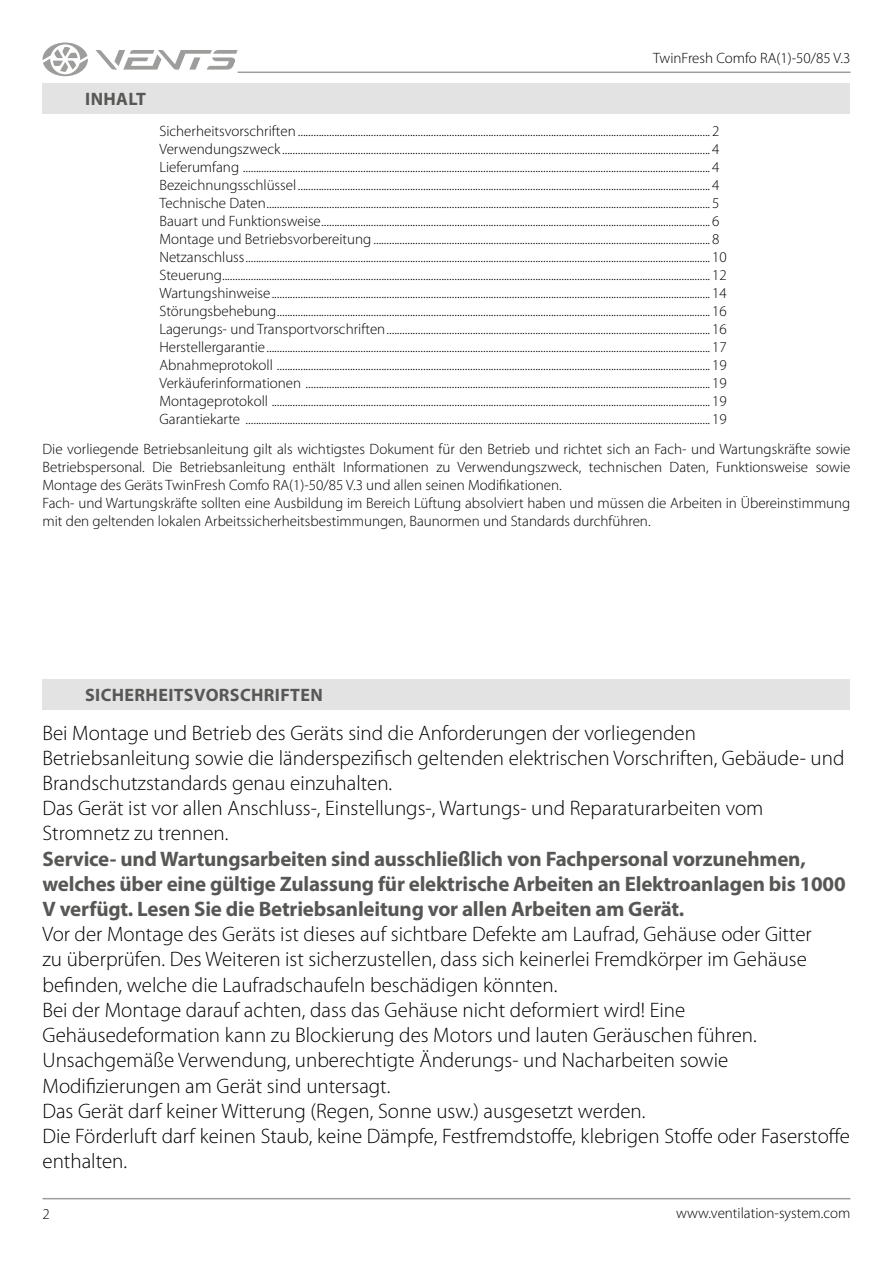
<style>
.page{position:relative;width:893px;height:1263px;background:#fff}
.page>*{position:absolute;margin:0;border:0;box-sizing:border-box;transform-origin:0 0}
.t1{font:300 21px/25.2px "Myriad Pro";color:#000}
.t2{font:700 21px/25.2px "Myriad Pro";letter-spacing:-.01em;color:#575756}
.t3{font:700 18px "Myriad Pro";letter-spacing:.02em;color:#575756}
.t4{font:300 15px/18px "Myriad Pro";color:#000}
</style>
<div class="page">
<hr style="left:43px;top:1198px;width:807px;height:1px;background:#9d9d9c">
<hr style="left:238px;top:72px;width:612px;height:1px;background:#9d9d9c">
<svg style="left:95px;top:50px;width:143px;height:20px"></svg>
<svg style="left:43px;top:43px;width:45px;height:33px"></svg>
<div style="left:43px;top:83px;width:807px;height:31px;background:#e3e3e3"></div>
<div style="left:43px;top:679px;width:807px;height:30px;background:#e3e3e3"></div>
<p class="t3" style="left:85px;top:88px;width:62px">INHALT</p>
<p class="t4" style="left:653px;top:49px;width:199px">TwinFresh Comfo RA(1)-50/85 V.3</p>
<p class="t4" style="left:159px;top:122px;width:569px">Sicherheitsvorschriften.............................................................................................................................................................. 2<br>Verwendungszweck .................................................................................................................................................................... 4<br>Lieferumfang ................................................................................................................................................................................... 4<br>Bezeichnungsschlüssel.............................................................................................................................................................. 4<br>Technische Daten.......................................................................................................................................................................... 5<br>Bauart und Funktionsweise..................................................................................................................................................... 6<br>Montage und Betriebsvorbereitung ................................................................................................................................. 8<br>Netzanschluss.................................................................................................................................................................................. 10<br>Steuerung........................................................................................................................................................................................... 12<br>Wartungshinweise........................................................................................................................................................................ 14<br>Störungsbehebung...................................................................................................................................................................... 16<br>Lagerungs- und Transportvorschriften............................................................................................................................ 16<br>Herstellergarantie.......................................................................................................................................................................... 17<br>Abnahmeprotokoll ...................................................................................................................................................................... 19<br>Verkäuferinformationen ........................................................................................................................................................... 19<br>Montageprotokoll ........................................................................................................................................................................ 19<br>Garantiekarte .................................................................................................................................................................................. 19</p>
<p class="t4" style="left:43px;top:440px;width:809px">Die vorliegende Betriebsanleitung gilt als wichtigstes Dokument für den Betrieb und richtet sich an Fach- und Wartungskräfte sowie Betriebspersonal. Die Betriebsanleitung enthält Informationen zu Verwendungszweck, technischen Daten, Funktionsweise sowie Montage des Geräts TwinFresh Comfo RA(1)-50/85 V.3 und allen seinen Modifikationen.<br>Fach- und Wartungskräfte sollten eine Ausbildung im Bereich Lüftung absolviert haben und müssen die Arbeiten in Übereinstimmung mit den geltenden lokalen Arbeitssicherheitsbestimmungen, Baunormen und Standards durchführen.</p>
<p class="t3" style="left:85px;top:683px;width:239px">SICHERHEITSVORSCHRIFTEN</p>
<p class="t1" style="left:43px;top:720px;width:803px">Bei Montage und Betrieb des Geräts sind die Anforderungen der vorliegenden Betriebsanleitung sowie die länderspezifisch geltenden elektrischen Vorschriften, Gebäude- und Brandschutzstandards genau einzuhalten.<br>Das Gerät ist vor allen Anschluss-, Einstellungs-, Wartungs- und Reparaturarbeiten vom Stromnetz zu trennen.</p>
<p class="t2" style="left:43px;top:845px;width:805px">Service- und Wartungsarbeiten sind ausschließlich von Fachpersonal vorzunehmen, welches über eine gültige Zulassung für elektrische Arbeiten an Elektroanlagen bis 1000<br>V verfügt. Lesen Sie die Betriebsanleitung vor allen Arbeiten am Gerät.</p>
<p class="t1" style="left:43px;top:922px;width:809px">Vor der Montage des Geräts ist dieses auf sichtbare Defekte am Laufrad, Gehäuse oder Gitter<br>zu überprüfen. Des Weiteren ist sicherzustellen, dass sich keinerlei Fremdkörper im Gehäuse befinden, welche die Laufradschaufeln beschädigen könnten.<br>Bei der Montage darauf achten, dass das Gehäuse nicht deformiert wird! Eine Gehäusedeformation kann zu Blockierung des Motors und lauten Geräuschen führen.<br>Unsachgemäße Verwendung, unberechtigte Änderungs- und Nacharbeiten sowie Modifizierungen am Gerät sind untersagt.<br>Das Gerät darf keiner Witterung (Regen, Sonne usw.) ausgesetzt werden.<br>Die Förderluft darf keinen Staub, keine Dämpfe, Festfremdstoffe, klebrigen Stoffe oder Faserstoffe enthalten.</p>
<p class="t4" style="left:43px;top:1205px;width:9px">2</p>
<p class="t4" style="left:676px;top:1204px;width:176px">www.ventilation-system.com</p>
</div>
